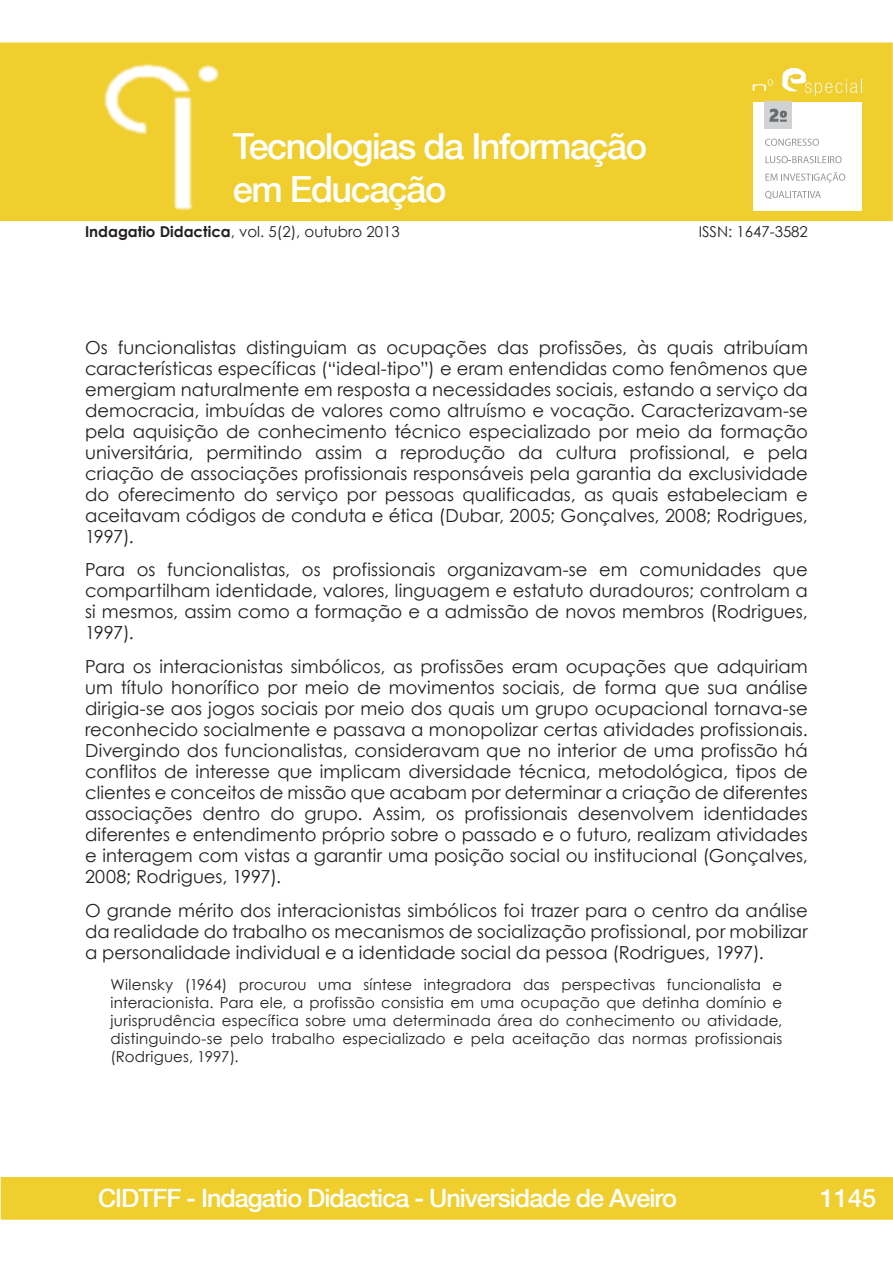
<style>
.page{position:relative;width:893px;height:1263px;background:#fff}
.page>*{position:absolute;margin:0;border:0;box-sizing:border-box;transform-origin:0 0}
.t1{font:500 36px/43.2px "Helvetica Neue LT Com";letter-spacing:-.04em;color:#fff}
.t2{font:500 25.2px "Helvetica Neue LT Com";letter-spacing:-.04em;color:#fff}
.paragrafos{font:18px/21px "Century Gothic";letter-spacing:.005em;color:#231f20;text-align:justify}
.destaque{font:15px/18px "Century Gothic";letter-spacing:.005em;color:#231f20;text-align:justify}
.s1{font-weight:700}
</style>
<div class="page">
<div style="left:0;top:43px;width:892px;height:178px;background:#efce2e"></div>
<svg style="left:892px;top:43px;width:1px;height:178px"></svg>
<img style="left:104px;top:64px;width:116px;height:147px">
<div style="left:2px;top:1178px;width:891px;height:41px;background:#efce2e"></div>
<div style="left:1px;top:1177px;width:892px;height:43px;border:2px solid #efce2e"></div>
<svg style="left:782px;top:68px;width:80px;height:28px"></svg>
<svg style="left:753px;top:79px;width:20px;height:12px"></svg>
<div style="left:753px;top:102px;width:108px;height:109px;background:#fff"></div>
<svg style="left:765px;top:139px;width:54px;height:7px"></svg>
<svg style="left:765px;top:156px;width:77px;height:7px"></svg>
<svg style="left:765px;top:172px;width:80px;height:11px"></svg>
<svg style="left:765px;top:191px;width:56px;height:8px"></svg>
<div style="left:765px;top:102px;width:27px;height:27px;background:#d1d2d4"></div>
<svg style="left:769px;top:109px;width:18px;height:13px"></svg>
<h1 class="t1" style="left:233px;top:124px;width:416px">Tecnologias da Informação em Educação</h1>
<p class="destaque" style="left:85px;top:222px;width:316px"><span class="s1">Indagatio Didactica</span>, vol. 5(2), outubro 2013</p>
<p class="destaque" style="left:699px;top:222px;width:111px">ISSN: 1647-3582</p>
<p class="paragrafos" style="left:85px;top:336px;width:724px">Os funcionalistas distinguiam as ocupações das profissões, às quais atribuíam características específicas (“ideal-tipo”) e eram entendidas como fenômenos que emergiam naturalmente em resposta a necessidades sociais, estando a serviço da democracia, imbuídas de valores como altruísmo e vocação. Caracterizavam-se pela aquisição de conhecimento técnico especializado por meio da formação universitária, permitindo assim a reprodução da cultura profissional, e pela criação de associações profissionais responsáveis pela garantia da exclusividade do oferecimento do serviço por pessoas qualificadas, as quais estabeleciam e aceitavam códigos de conduta e ética (Dubar, 2005; Gonçalves, 2008; Rodrigues, 1997).</p>
<p class="paragrafos" style="left:85px;top:559px;width:724px">Para os funcionalistas, os profissionais organizavam-se em comunidades que compartilham identidade, valores, linguagem e estatuto duradouros; controlam a si mesmos, assim como a formação e a admissão de novos membros (Rodrigues, 1997).</p>
<p class="paragrafos" style="left:85px;top:656px;width:724px">Para os interacionistas simbólicos, as profissões eram ocupações que adquiriam um título honorífico por meio de movimentos sociais, de forma que sua análise dirigia-se aos jogos sociais por meio dos quais um grupo ocupacional tornava-se reconhecido socialmente e passava a monopolizar certas atividades profissionais.<br>Divergindo dos funcionalistas, consideravam que no interior de uma profissão há conflitos de interesse que implicam diversidade técnica, metodológica, tipos de clientes e conceitos de missão que acabam por determinar a criação de diferentes associações dentro do grupo. Assim, os profissionais desenvolvem identidades diferentes e entendimento próprio sobre o passado e o futuro, realizam atividades e interagem com vistas a garantir uma posição social ou institucional (Gonçalves, 2008; Rodrigues, 1997).</p>
<p class="paragrafos" style="left:85px;top:900px;width:724px">O grande mérito dos interacionistas simbólicos foi trazer para o centro da análise da realidade do trabalho os mecanismos de socialização profissional, por mobilizar a personalidade individual e a identidade social da pessoa (Rodrigues, 1997).</p>
<p class="destaque" style="left:111px;top:975px;width:673px">Wilensky (1964) procurou uma síntese integradora das perspectivas funcionalista e interacionista. Para ele, a profissão consistia em uma ocupação que detinha domínio e jurisprudência específica sobre uma determinada área do conhecimento ou atividade, distinguindo-se pelo trabalho especializado e pela aceitação das normas profissionais (Rodrigues, 1997).</p>
<h2 class="t2" style="left:98px;top:1183px;width:580px">CIDTFF - Indagatio Didactica - Universidade de Aveiro</h2>
<h2 class="t2" style="left:820px;top:1183px;width:58px">1145</h2>
</div>
